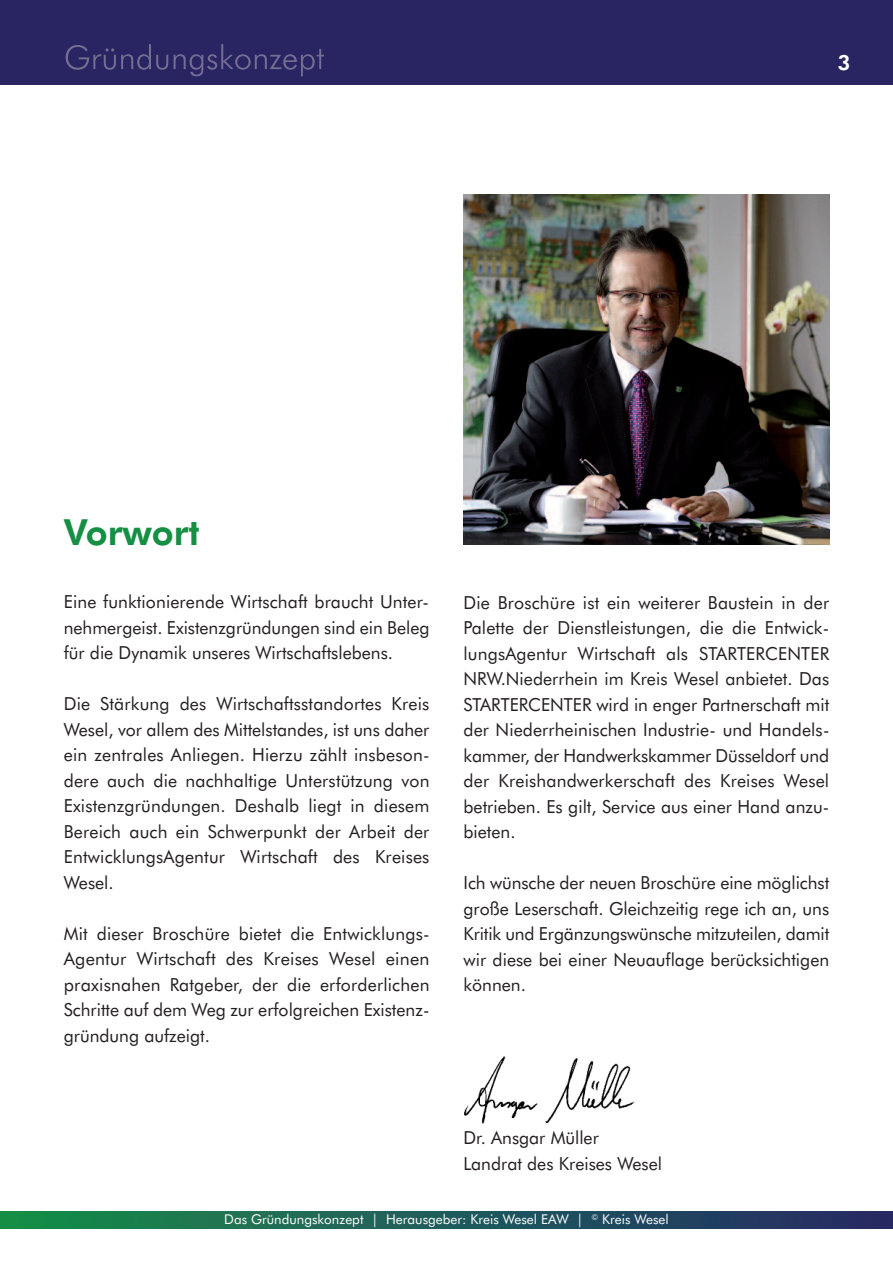
<style>
.page{position:relative;width:893px;height:1263px;background:#fff}
.page>*{position:absolute;margin:0;border:0;box-sizing:border-box;transform-origin:0 0}
.t1{font:800 36px "Futura BT";color:#158f44}
.t2{font:800 21px "Futura BT";color:#fff}
.t3{font:18px/25.5px "Futura BT";color:#231f20;text-align:justify}
.t4{font:13.5px "Futura BT";color:#fff}
</style>
<div class="page">
<div style="left:0;top:0;width:893px;height:85px;background:#282562"></div>
<svg style="left:66px;top:44px;width:247px;height:32px"></svg>
<div style="left:0;top:1212px;width:893px;height:17px;background:linear-gradient(to right,#188e4a,#262967)"></div>
<img style="left:463px;top:195px;width:366px;height:349px">
<img style="left:464px;top:1056px;width:171px;height:68px">
<p class="t2" style="left:838px;top:51px;width:14px">3</p>
<h1 class="t1" style="left:64px;top:511px;width:137px">Vorwort</h1>
<p class="t3" style="left:64px;top:589px;width:367px">Eine funktionierende Wirtschaft braucht Unter&shy;nehmergeist. Existenzgründungen sind ein Beleg für die Dynamik unseres Wirtschaftslebens.</p>
<p class="t3" style="left:64px;top:691px;width:367px">Die Stärkung des Wirtschaftsstandortes Kreis Wesel, vor allem des Mittelstandes, ist uns daher ein zentrales Anliegen. Hierzu zählt insbeson&shy;dere auch die nachhaltige Unterstützung von Existenzgründungen. Deshalb liegt in diesem Bereich auch ein Schwerpunkt der Arbeit der EntwicklungsAgentur Wirtschaft des Kreises Wesel.</p>
<p class="t3" style="left:64px;top:921px;width:367px">Mit dieser Broschüre bietet die Entwicklungs-Agentur Wirtschaft des Kreises Wesel einen praxisnahen Ratgeber, der die erforderlichen Schritte auf dem Weg zur erfolgreichen Existenz&shy;gründung aufzeigt.</p>
<p class="t3" style="left:463px;top:589px;width:367px">Die Broschüre ist ein weiterer Baustein in der Palette der Dienstleistungen, die die Entwick&shy;lungsAgentur Wirtschaft als STARTERCENTER NRW.Niederrhein im Kreis Wesel anbietet. Das STARTERCENTER wird in enger Partnerschaft mit der Niederrheinischen Industrie- und Handels&shy;kammer, der Handwerkskammer Düsseldorf und der Kreishandwerkerschaft des Kreises Wesel betrieben. Es gilt, Service aus einer Hand anzu&shy;bieten.</p>
<p class="t3" style="left:463px;top:870px;width:367px">Ich wünsche der neuen Broschüre eine möglichst große Leserschaft. Gleichzeitig rege ich an, uns Kritik und Ergänzungswünsche mitzuteilen, damit wir diese bei einer Neuauflage berücksichtigen können.</p>
<p class="t3" style="left:463px;top:1125px;width:200px">Dr. Ansgar Müller<br>Landrat des Kreises Wesel</p>
<p class="t4" style="left:224px;top:1212px;width:446px">Das Gründungskonzept | Herausgeber: Kreis Wesel EAW | <sup>©</sup> Kreis Wesel</p>
</div>
